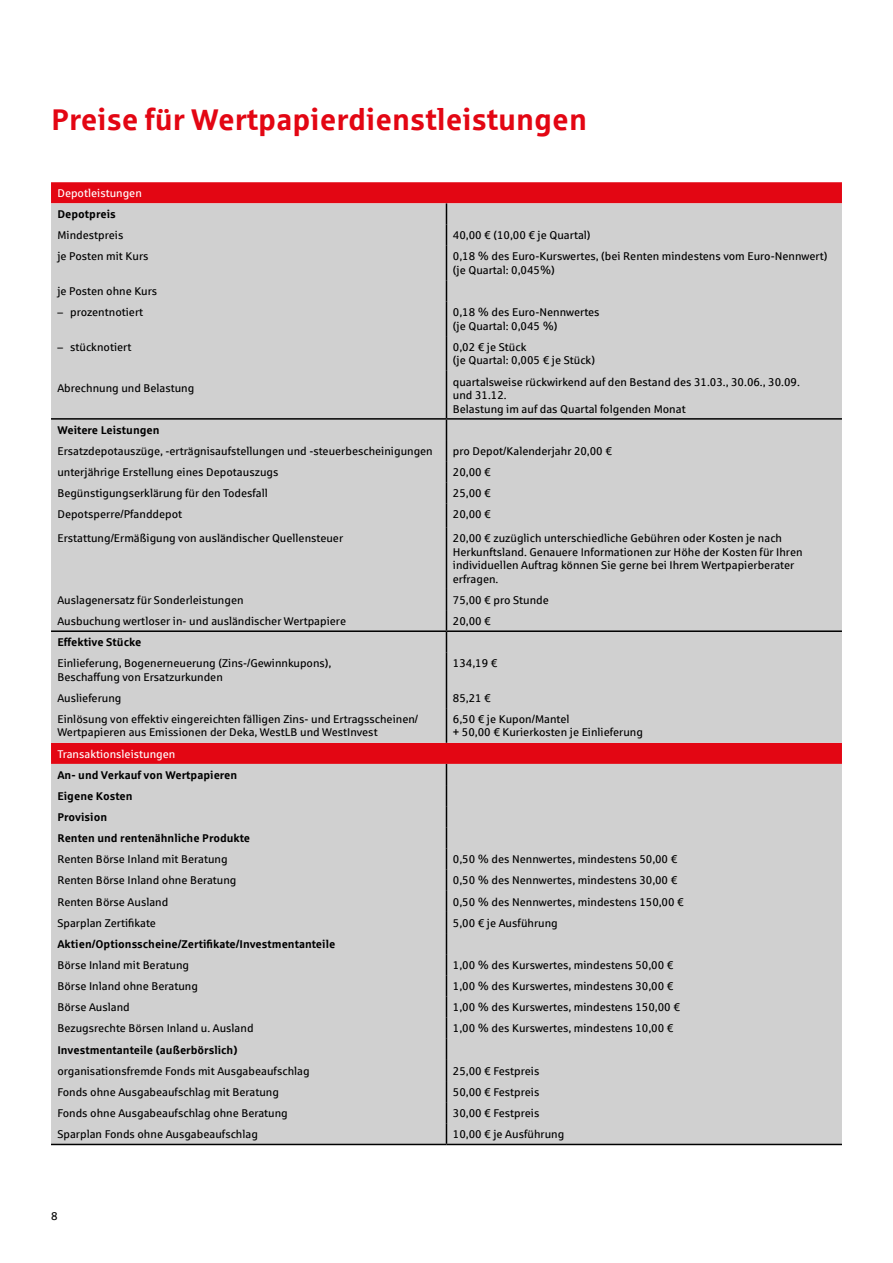
<style>
.page{position:relative;width:893px;height:1263px;background:#fff}
.page>*{position:absolute;margin:0;border:0;box-sizing:border-box;transform-origin:0 0}
.t1{font:700 30px "Sparkasse Rg";color:#e30613}
.t2{font:11.25px/13.5px "Sparkasse Rg";color:#000}
.t3{font:700 11.25px/21.1px "Sparkasse Rg";color:#000}
.t4{font:11.25px "Sparkasse Rg";color:#fff}
</style>
<div class="page">
<div style="left:51px;top:182px;width:791px;height:21px;background:#e30613"></div>
<div style="left:51px;top:203px;width:791px;height:941px;background:#d0d0d0"></div>
<hr style="left:51px;top:1144px;width:395px;height:1px;background:#000">
<hr style="left:446px;top:1144px;width:396px;height:1px;background:#000">
<svg style="left:446px;top:203px;width:1px;height:43px"></svg>
<hr style="left:446px;top:246px;width:1px;height:34px;background:#000">
<svg style="left:446px;top:280px;width:1px;height:21px"></svg>
<hr style="left:446px;top:301px;width:1px;height:35px;background:#000">
<hr style="left:446px;top:336px;width:1px;height:35px;background:#000">
<hr style="left:446px;top:371px;width:1px;height:47px;background:#000">
<svg style="left:446px;top:420px;width:1px;height:107px"></svg>
<hr style="left:446px;top:527px;width:1px;height:62px;background:#000">
<svg style="left:446px;top:589px;width:1px;height:63px"></svg>
<hr style="left:446px;top:652px;width:1px;height:35px;background:#000">
<svg style="left:446px;top:687px;width:1px;height:21px"></svg>
<hr style="left:446px;top:708px;width:1px;height:35px;background:#000">
<svg style="left:446px;top:764px;width:1px;height:380px"></svg>
<hr style="left:51px;top:418px;width:395px;height:2px;background:#000">
<hr style="left:446px;top:418px;width:396px;height:2px;background:#000">
<hr style="left:51px;top:630px;width:395px;height:2px;background:#000">
<hr style="left:446px;top:630px;width:396px;height:2px;background:#000">
<h1 class="t1" style="left:51px;top:101px;width:537px">Preise für Wertpapierdienstleistungen</h1>
<p class="t4" style="left:57px;top:186px;width:86px">Depotleistungen</p>
<p class="t3" style="left:57px;top:203px;width:60px">Depotpreis</p>
<p class="t2" style="left:57px;top:228px;width:67px">Mindestpreis</p>
<p class="t2" style="left:453px;top:228px;width:139px">40,00 € (10,00 € je Quartal)</p>
<p class="t2" style="left:57px;top:249px;width:93px">je Posten mit Kurs</p>
<p class="t2" style="left:453px;top:249px;width:376px">0,18 % des Euro-Kurswertes, (bei Renten mindestens vom Euro-Nennwert) (je Quartal: 0,045%)</p>
<p class="t2" style="left:57px;top:284px;width:101px">je Posten ohne Kurs</p>
<p class="t2" style="left:57px;top:305px;width:87px">– prozentnotiert</p>
<p class="t2" style="left:453px;top:305px;width:148px">0,18 % des Euro-Nennwertes (je Quartal: 0,045 %)</p>
<p class="t2" style="left:57px;top:340px;width:76px">– stücknotiert</p>
<p class="t2" style="left:453px;top:340px;width:144px">0,02 € je Stück<br>(je Quartal: 0,005 € je Stück)</p>
<p class="t2" style="left:57px;top:381px;width:138px">Abrechnung und Belastung</p>
<p class="t2" style="left:453px;top:374px;width:348px">quartalsweise rückwirkend auf den Bestand des 31.03., 30.06., 30.09. und 31.12.<br>Belastung im auf das Quartal folgenden Monat</p>
<p class="t3" style="left:57px;top:419px;width:104px">Weitere Leistungen</p>
<p class="t2" style="left:57px;top:444px;width:377px">Ersatzdepotauszüge, -erträgnisaufstellungen und -steuerbescheinigungen</p>
<p class="t2" style="left:453px;top:444px;width:161px">pro Depot/Kalenderjahr 20,00 €</p>
<p class="t2" style="left:57px;top:465px;width:223px">unterjährige Erstellung eines Depotauszugs</p>
<p class="t2" style="left:453px;top:465px;width:39px">20,00 €</p>
<p class="t2" style="left:57px;top:486px;width:212px">Begünstigungserklärung für den Todesfall</p>
<p class="t2" style="left:453px;top:486px;width:39px">25,00 €</p>
<p class="t2" style="left:57px;top:507px;width:126px">Depotsperre/Pfanddepot</p>
<p class="t2" style="left:453px;top:507px;width:39px">20,00 €</p>
<p class="t2" style="left:57px;top:531px;width:287px">Erstattung/Ermäßigung von ausländischer Quellensteuer</p>
<p class="t2" style="left:453px;top:531px;width:351px">20,00 € zuzüglich unterschiedliche Gebühren oder Kosten je nach Herkunftsland. Genauere Informationen zur Höhe der Kosten für Ihren individuellen Auftrag können Sie gerne bei Ihrem Wertpapierberater erfragen.</p>
<p class="t2" style="left:57px;top:593px;width:188px">Auslagenersatz für Sonderleistungen</p>
<p class="t2" style="left:453px;top:593px;width:97px">75,00 € pro Stunde</p>
<p class="t2" style="left:57px;top:614px;width:290px">Ausbuchung wertloser in- und ausländischer Wertpapiere</p>
<p class="t2" style="left:453px;top:614px;width:39px">20,00 €</p>
<p class="t3" style="left:57px;top:631px;width:86px">Effektive Stücke</p>
<p class="t2" style="left:57px;top:656px;width:276px">Einlieferung, Bogenerneuerung (Zins-/Gewinnkupons),<br>Beschaffung von Ersatzurkunden</p>
<p class="t2" style="left:453px;top:656px;width:46px">134,19 €</p>
<p class="t2" style="left:57px;top:691px;width:66px">Auslieferung</p>
<p class="t2" style="left:453px;top:691px;width:39px">85,21 €</p>
<p class="t2" style="left:57px;top:712px;width:362px">Einlösung von effektiv eingereichten fälligen Zins- und Ertragsscheinen/<br>Wertpapieren aus Emissionen der Deka, WestLB und WestInvest</p>
<p class="t2" style="left:453px;top:712px;width:192px">6,50 € je Kupon/Mantel<br>+ 50,00 € Kurierkosten je Einlieferung</p>
<p class="t4" style="left:57px;top:747px;width:119px">Transaktionsleistungen</p>
<p class="t3" style="left:57px;top:764px;width:194px">An- und Verkauf von Wertpapieren<br>Eigene Kosten<br>Provision<br>Renten und rentenähnliche Produkte</p>
<p class="t2" style="left:57px;top:852px;width:172px">Renten Börse Inland mit Beratung</p>
<p class="t2" style="left:453px;top:852px;width:226px">0,50 % des Nennwertes, mindestens 50,00 €</p>
<p class="t2" style="left:57px;top:873px;width:181px">Renten Börse Inland ohne Beratung</p>
<p class="t2" style="left:453px;top:873px;width:226px">0,50 % des Nennwertes, mindestens 30,00 €</p>
<p class="t2" style="left:57px;top:894px;width:112px">Renten Börse Ausland</p>
<p class="t2" style="left:453px;top:894px;width:232px">0,50 % des Nennwertes, mindestens 150,00 €</p>
<p class="t2" style="left:57px;top:916px;width:100px">Sparplan Zertifikate</p>
<p class="t2" style="left:453px;top:916px;width:106px">5,00 € je Ausführung</p>
<p class="t3" style="left:57px;top:933px;width:279px">Aktien/Optionsscheine/Zertifikate/Investmentanteile</p>
<p class="t2" style="left:57px;top:958px;width:133px">Börse Inland mit Beratung</p>
<p class="t2" style="left:453px;top:958px;width:222px">1,00 % des Kurswertes, mindestens 50,00 €</p>
<p class="t2" style="left:57px;top:979px;width:142px">Börse Inland ohne Beratung</p>
<p class="t2" style="left:453px;top:979px;width:222px">1,00 % des Kurswertes, mindestens 30,00 €</p>
<p class="t2" style="left:57px;top:1000px;width:74px">Börse Ausland</p>
<p class="t2" style="left:453px;top:1000px;width:229px">1,00 % des Kurswertes, mindestens 150,00 €</p>
<p class="t2" style="left:57px;top:1021px;width:198px">Bezugsrechte Börsen Inland u. Ausland</p>
<p class="t2" style="left:453px;top:1021px;width:222px">1,00 % des Kurswertes, mindestens 10,00 €</p>
<p class="t3" style="left:57px;top:1038px;width:182px">Investmentanteile (außerbörslich)</p>
<p class="t2" style="left:57px;top:1064px;width:254px">organisationsfremde Fonds mit Ausgabeaufschlag</p>
<p class="t2" style="left:453px;top:1064px;width:88px">25,00 € Festpreis</p>
<p class="t2" style="left:57px;top:1085px;width:223px">Fonds ohne Ausgabeaufschlag mit Beratung</p>
<p class="t2" style="left:453px;top:1085px;width:88px">50,00 € Festpreis</p>
<p class="t2" style="left:57px;top:1106px;width:232px">Fonds ohne Ausgabeaufschlag ohne Beratung</p>
<p class="t2" style="left:453px;top:1106px;width:88px">30,00 € Festpreis</p>
<p class="t2" style="left:57px;top:1127px;width:202px">Sparplan Fonds ohne Ausgabeaufschlag</p>
<p class="t2" style="left:453px;top:1127px;width:113px">10,00 € je Ausführung</p>
<p class="t2" style="left:51px;top:1209px;width:8px">8</p>
</div>
